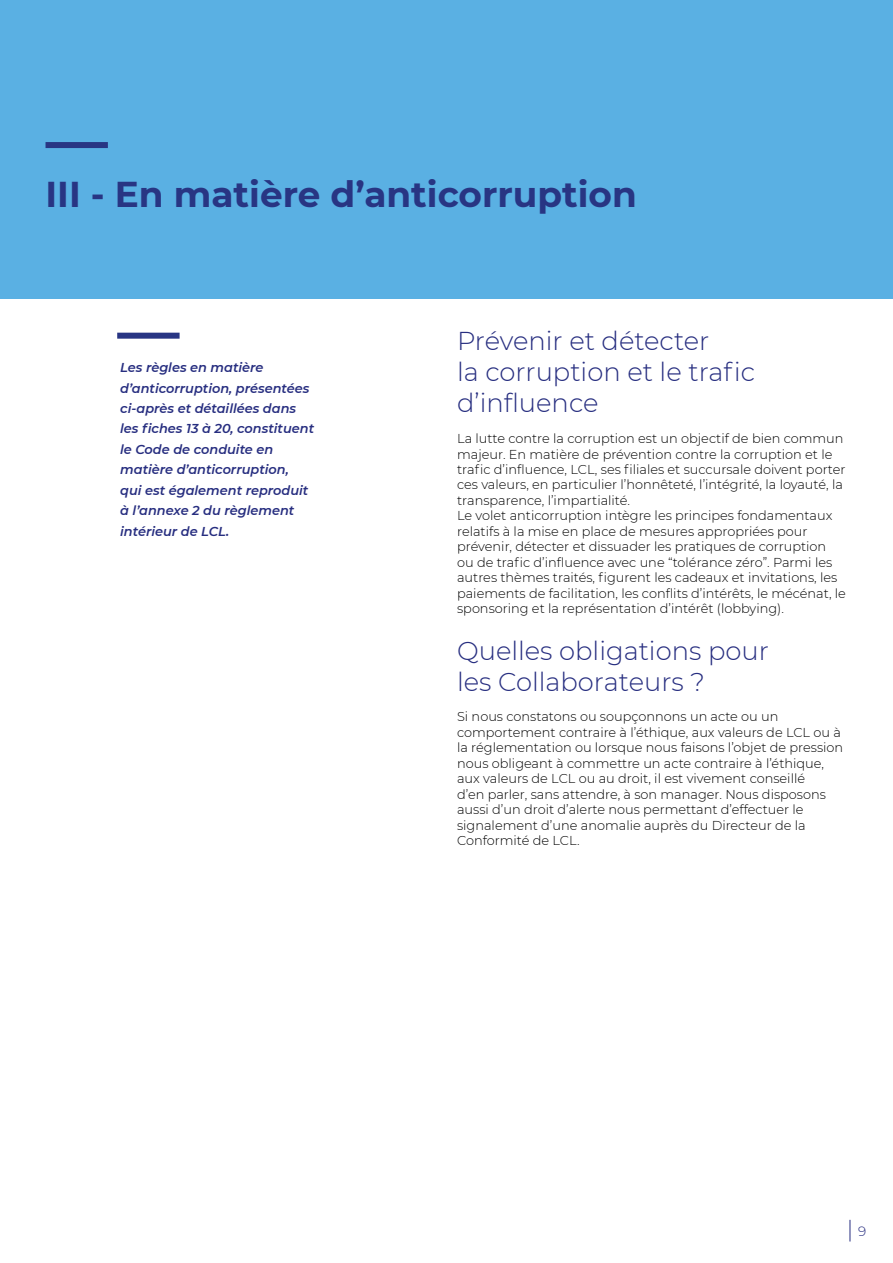
<style>
.page{position:relative;width:893px;height:1263px;background:#fff}
.page>*{position:absolute;margin:0;border:0;box-sizing:border-box;transform-origin:0 0}
.t1{font:700 35.85px "Montserrat";color:#283583}
.t2{font:300 25.8px/30.9px "Montserrat";color:#272e80}
.t3{font:300 13.5px "Montserrat";color:#272e80}
.t4{font:300 12.9px/15.5px "Montserrat";color:#000}
.t5{font:italic 600 12.9px/20.4px "Montserrat";color:#272e80}
</style>
<div class="page">
<svg style="left:850px;top:1220px;width:1px;height:21px"></svg>
<div style="left:0;top:0;width:893px;height:298px;background:#5ab0e3"></div>
<div style="left:46px;top:142px;width:62px;height:6px;background:#283583"></div>
<div style="left:117px;top:333px;width:63px;height:6px;background:#283583"></div>
<h1 class="t1" style="left:46px;top:168px;width:593px">III - En matière d’anticorruption</h1>
<p class="t5" style="left:120px;top:357px;width:195px">Les règles en matière d’anticorruption, présentées ci-après et détaillées dans les fiches 13 à 20, constituent le Code de conduite en matière d’anticorruption,<br>qui est également reproduit à l’annexe 2 du règlement intérieur de LCL.</p>
<h2 class="t2" style="left:457px;top:325px;width:300px">Prévenir et détecter<br>la corruption et le trafic d’influence</h2>
<p class="t4" style="left:457px;top:430px;width:390px">La lutte contre la corruption est un objectif de bien commun majeur. En matière de prévention contre la corruption et le trafic d’influence, LCL, ses filiales et succursale doivent porter ces valeurs, en particulier l’honnêteté, l’intégrité, la loyauté, la transparence, l’impartialité.<br>Le volet anticorruption intègre les principes fondamentaux relatifs à la mise en place de mesures appropriées pour prévenir, détecter et dissuader les pratiques de corruption ou de trafic d’influence avec une “tolérance zéro”. Parmi les autres thèmes traités, figurent les cadeaux et invitations, les paiements de facilitation, les conflits d’intérêts, le mécénat, le sponsoring et la représentation d’intérêt (lobbying).</p>
<h2 class="t2" style="left:457px;top:634px;width:313px">Quelles obligations pour les Collaborateurs ?</h2>
<p class="t4" style="left:457px;top:709px;width:388px">Si nous constatons ou soupçonnons un acte ou un comportement contraire à l’éthique, aux valeurs de LCL ou à la réglementation ou lorsque nous faisons l’objet de pression nous obligeant à commettre un acte contraire à l’éthique, aux valeurs de LCL ou au droit, il est vivement conseillé<br>d’en parler, sans attendre, à son manager. Nous disposons aussi d’un droit d’alerte nous permettant d’effectuer le signalement d’une anomalie auprès du Directeur de la Conformité de LCL.</p>
<p class="t3" style="left:858px;top:1222px;width:10px">9</p>
</div>
